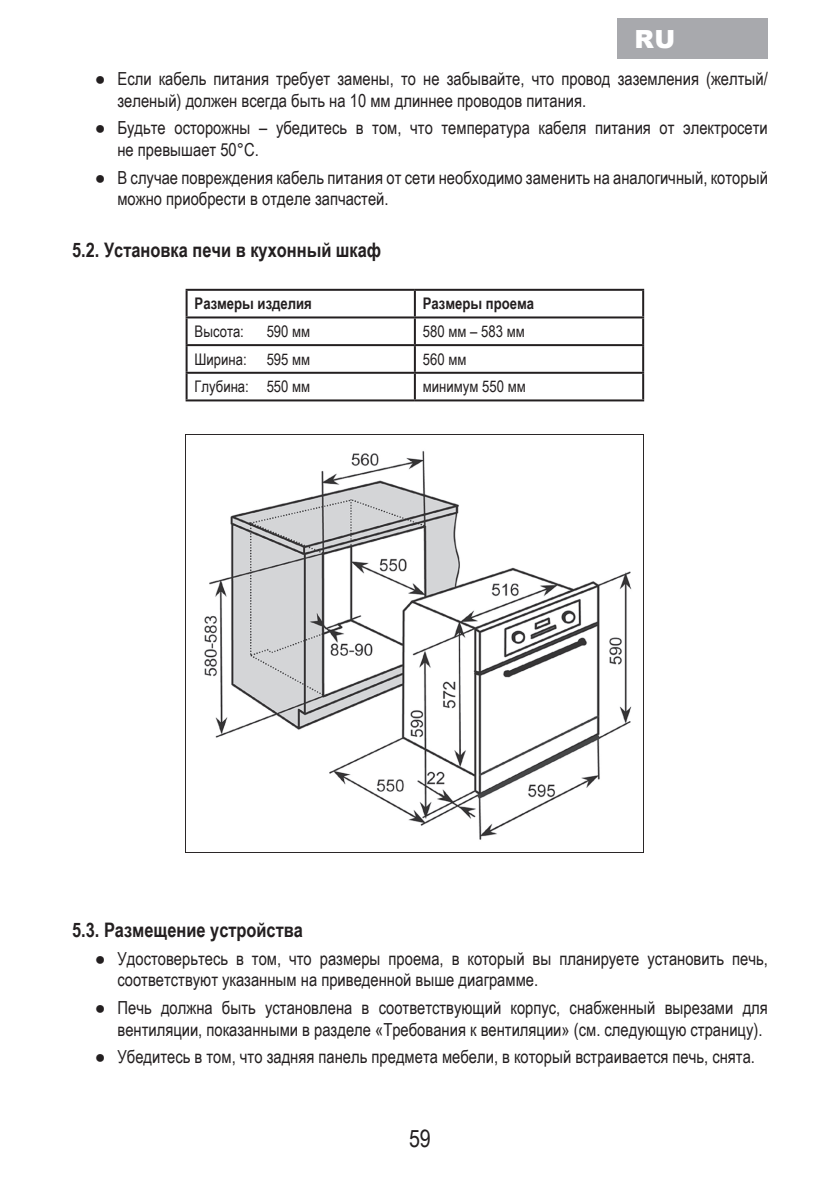
<style>
.page{position:relative;width:840px;height:1191px;background:#fff}
.page>*{position:absolute;margin:0;border:0;box-sizing:border-box;transform-origin:0 0}
.t1{font:900 25px "Arial";color:#fff}
.t2{font:24px "Arial Narrow";color:#231f20}
.t3{font:700 20px "Arial Narrow";color:#231f20}
.t4{font:18px/21.6px "Arial Narrow";color:#231f20}
.table_left{font:16px "Arial Narrow";color:#231f20}
.table_left_bold{font:700 16px "Arial Narrow";color:#231f20}
.s1{font-family:"Arial"}
</style>
<div class="page">
<div style="left:617px;top:18px;width:150px;height:41px;background:#a8a9ad"></div>
<hr style="left:185px;top:289px;width:229px;height:2px;background:#231f20">
<hr style="left:185px;top:291px;width:2px;height:25px;background:#231f20">
<hr style="left:414px;top:289px;width:229px;height:2px;background:#231f20">
<hr style="left:413px;top:291px;width:2px;height:25px;background:#231f20">
<hr style="left:641px;top:291px;width:2px;height:25px;background:#231f20">
<hr style="left:185px;top:316px;width:229px;height:2px;background:#231f20">
<hr style="left:185px;top:318px;width:2px;height:26px;background:#231f20">
<hr style="left:414px;top:316px;width:229px;height:2px;background:#231f20">
<hr style="left:413px;top:318px;width:2px;height:26px;background:#231f20">
<hr style="left:641px;top:318px;width:2px;height:26px;background:#231f20">
<hr style="left:185px;top:344px;width:229px;height:2px;background:#231f20">
<hr style="left:185px;top:346px;width:2px;height:26px;background:#231f20">
<hr style="left:414px;top:344px;width:229px;height:2px;background:#231f20">
<hr style="left:413px;top:346px;width:2px;height:26px;background:#231f20">
<hr style="left:641px;top:346px;width:2px;height:26px;background:#231f20">
<hr style="left:185px;top:372px;width:229px;height:2px;background:#231f20">
<hr style="left:185px;top:374px;width:2px;height:25px;background:#231f20">
<hr style="left:414px;top:372px;width:229px;height:2px;background:#231f20">
<hr style="left:413px;top:374px;width:2px;height:25px;background:#231f20">
<hr style="left:641px;top:374px;width:2px;height:25px;background:#231f20">
<hr style="left:185px;top:399px;width:229px;height:2px;background:#231f20">
<hr style="left:414px;top:399px;width:229px;height:2px;background:#231f20">
<img style="left:204px;top:451px;width:428px;height:389px">
<h1 class="t1" style="left:634px;top:20px;width:42px">RU</h1>
<p class="t4" style="left:117px;top:67px;width:651px;text-indent:-23px"><span class="s1">●</span> Если кабель питания требует замены, то не забывайте, что провод заземления (желтый/ зеленый) должен всегда быть на 10 мм длиннее проводов питания.</p>
<p class="t4" style="left:117px;top:116px;width:651px;text-indent:-23px"><span class="s1">●</span> Будьте осторожны – убедитесь в том, что температура кабеля питания от электросети не превышает 50°C.</p>
<p class="t4" style="left:117px;top:166px;width:651px;text-indent:-23px"><span class="s1">●</span> В случае повреждения кабель питания от сети необходимо заменить на аналогичный, который можно приобрести в отделе запчастей.</p>
<p class="t3" style="left:72px;top:235px;width:310px">5.2. Установка печи в кухонный шкаф</p>
<p class="table_left_bold" style="left:194px;top:292px;width:119px">Размеры изделия</p>
<p class="table_left_bold" style="left:422px;top:292px;width:113px">Размеры проема</p>
<p class="table_left" style="left:194px;top:320px;width:51px">Высота:</p>
<p class="table_left" style="left:266px;top:320px;width:45px">590 мм</p>
<p class="table_left" style="left:422px;top:320px;width:103px">580 мм – 583 мм</p>
<p class="table_left" style="left:194px;top:347px;width:117px">Ширина: 595 мм</p>
<p class="table_left" style="left:422px;top:347px;width:45px">560 мм</p>
<p class="table_left" style="left:194px;top:375px;width:117px">Глубина: 550 мм</p>
<p class="table_left" style="left:422px;top:375px;width:104px">минимум 550 мм</p>
<p class="t3" style="left:72px;top:915px;width:232px">5.3. Размещение устройства</p>
<p class="t4" style="left:117px;top:947px;width:651px;text-indent:-23px"><span class="s1">●</span> Удостоверьтесь в том, что размеры проема, в который вы планируете установить печь, соответствуют указанным на приведенной выше диаграмме.</p>
<p class="t4" style="left:117px;top:996px;width:651px;text-indent:-23px"><span class="s1">●</span> Печь должна быть установлена в соответствующий корпус, снабженный вырезами для вентиляции, показанными в разделе «Требования к вентиляции» (см. следующую страницу).</p>
<p class="t4" style="left:95px;top:1045px;width:661px"><span class="s1">●</span> Убедитесь в том, что задняя панель предмета мебели, в который встраивается печь, снята.</p>
<h2 class="t2" style="left:409px;top:1121px;width:23px">59</h2>
</div>
